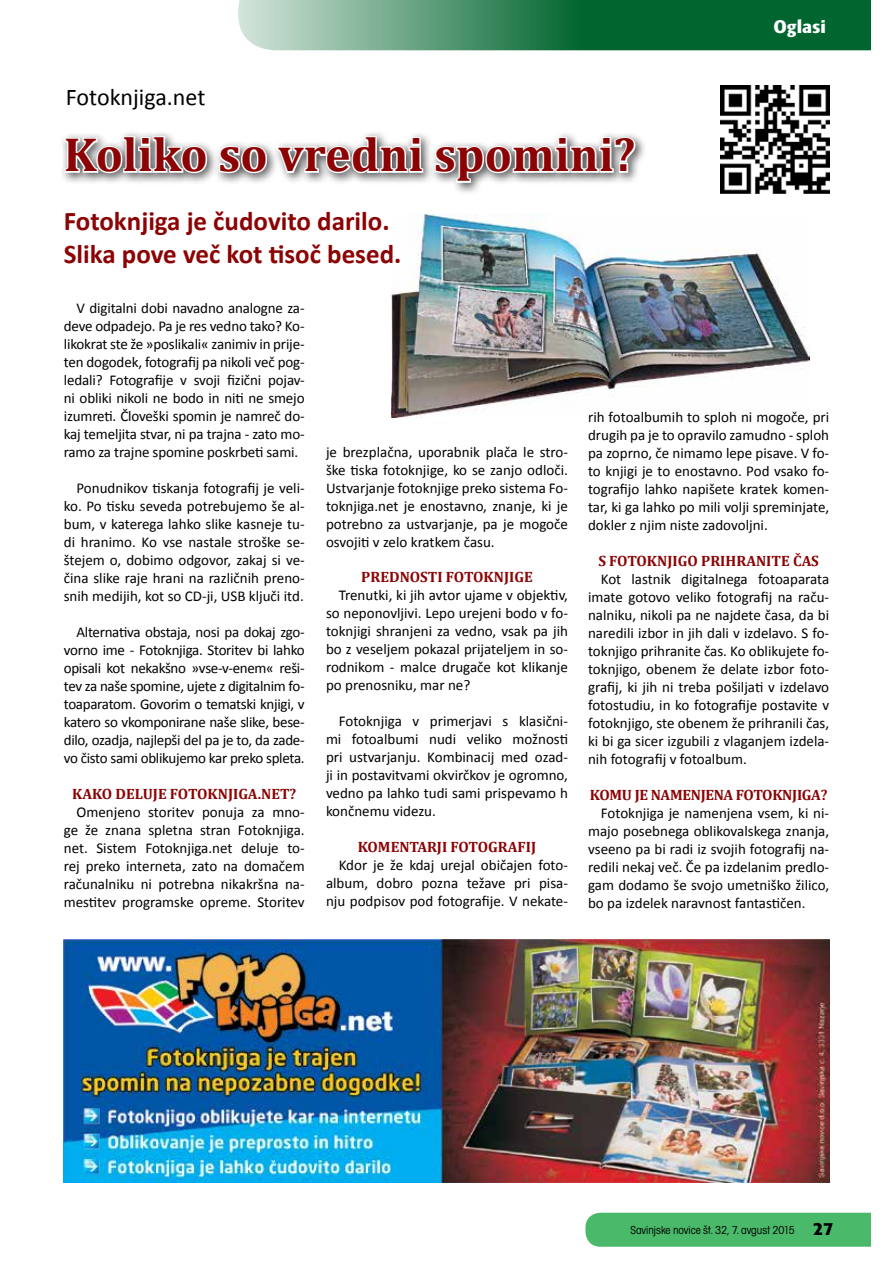
<style>
.page{position:relative;width:893px;height:1263px;background:#fff}
.page>*{position:absolute;margin:0;border:0;box-sizing:border-box;transform-origin:0 0}
.t1{font:700 48px "Cambria";color:#8b0304}
.t2{font:700 27px/32.4px "Calibri";color:#8b0304}
.t3{font:24px "Calibri";color:#000}
.t4{font:18px "Skoda Sans Black CE";color:#fff}
.t5{font:900 18px "Skoda Sans";color:#000}
.t6{font:15px/18px "Calibri";color:#000;text-align:justify}
.t7{font:700 15px "Cambria";color:#8b0304}
.t8{font:700 15px "Cambria";letter-spacing:-.02em;color:#8b0304}
.t9{font:condensed 12px "Avant Gar Got Itc TEE";color:#000}
</style>
<div class="page">
<svg style="left:238px;top:0;width:633px;height:50px;background:#3a885d"></svg>
<div style="left:585px;top:1213px;width:286px;height:34px;background:#4ab969"></div>
<img style="left:721px;top:85px;width:108px;height:108px">
<img style="left:391px;top:215px;width:418px;height:202px">
<div style="left:58px;top:130px;width:589px;height:65px;background:#000;opacity:.75"></div>
<svg style="left:63px;top:135px;width:146px;height:40px"></svg>
<svg style="left:217px;top:144px;width:52px;height:31px"></svg>
<svg style="left:276px;top:135px;width:149px;height:40px"></svg>
<svg style="left:433px;top:135px;width:205px;height:49px"></svg>
<img style="left:64px;top:940px;width:765px;height:242px">
<h3 class="t3" style="left:66px;top:82px;width:141px">Fotoknjiga.net</h3>
<h1 class="t1" style="left:64px;top:121px;width:573px">Koliko so vredni spomini?</h1>
<h2 class="t2" style="left:64px;top:205px;width:339px">Fotoknjiga je čudovito darilo.<br>Slika pove več kot tisoč besed.</h2>
<p class="t4" style="left:773px;top:16px;width:54px">Oglasi</p>
<p class="t6" style="left:64px;top:299px;width:242px;text-indent:13px">V digitalni dobi navadno analogne za&shy;deve odpadejo. Pa je res vedno tako? Ko&shy;likokrat ste že »poslikali« zanimiv in prije&shy;ten dogodek, fotografij pa nikoli več pog&shy;ledali? Fotografije v svoji fizični pojav&shy;ni obliki nikoli ne bodo in niti ne smejo izumreti. Človeški spomin je namreč do&shy;kaj temeljita stvar, ni pa trajna - zato mo&shy;ramo za trajne spomine poskrbeti sami.</p>
<p class="t6" style="left:64px;top:479px;width:242px;text-indent:13px">Ponudnikov tiskanja fotografij je veli&shy;ko. Po tisku seveda potrebujemo še al&shy;bum, v katerega lahko slike kasneje tu&shy;di hranimo. Ko vse nastale stroške se&shy;štejem o, dobimo odgovor, zakaj si ve&shy;čina slike raje hrani na različnih preno&shy;snih medijih, kot so CD-ji, USB ključi itd.</p>
<p class="t6" style="left:64px;top:623px;width:242px;text-indent:13px">Alternativa obstaja, nosi pa dokaj zgo&shy;vorno ime - Fotoknjiga. Storitev bi lahko opisali kot nekakšno »vse-v-enem« reši&shy;tev za naše spomine, ujete z digitalnim fo&shy;toaparatom. Govorim o tematski knjigi, v katero so vkomponirane naše slike, bese&shy;dilo, ozadja, najlepši del pa je to, da zade&shy;vo čisto sami oblikujemo kar preko spleta.</p>
<p class="t7" style="left:72px;top:783px;width:226px">KAKO DELUJE FOTOKNJIGA.NET?</p>
<p class="t6" style="left:64px;top:803px;width:242px;text-indent:13px">Omenjeno storitev ponuja za mno&shy;ge že znana spletna stran Fotoknjiga. net. Sistem Fotoknjiga.net deluje to&shy;rej preko interneta, zato na domačem računalniku ni potrebna nikakršna na&shy;mestitev programske opreme. Storitev</p>
<p class="t6" style="left:326px;top:443px;width:244px">je brezplačna, uporabnik plača le stro&shy;ške tiska fotoknjige, ko se zanjo odloči.<br>Ustvarjanje fotoknjige preko sistema Fo&shy;toknjiga.net je enostavno, znanje, ki je potrebno za ustvarjanje, pa je mogoče osvojiti v zelo kratkem času.</p>
<p class="t7" style="left:361px;top:566px;width:173px">PREDNOSTI FOTOKNJIGE</p>
<p class="t6" style="left:326px;top:586px;width:244px;text-indent:13px">Trenutki, ki jih avtor ujame v objektiv, so neponovljivi. Lepo urejeni bodo v fo&shy;toknjigi shranjeni za vedno, vsak pa jih bo z veseljem pokazal prijateljem in so&shy;rodnikom - malce drugače kot klikanje po prenosniku, mar ne?</p>
<p class="t6" style="left:326px;top:712px;width:244px;text-indent:13px">Fotoknjiga v primerjavi s klasični&shy;mi fotoalbumi nudi veliko možnosti pri ustvarjanju. Kombinacij med ozad&shy;ji in postavitvami okvirčkov je ogromno, vedno pa lahko tudi sami prispevamo h končnemu videzu.</p>
<p class="t7" style="left:358px;top:836px;width:180px">KOMENTARJI FOTOGRAFIJ</p>
<p class="t6" style="left:326px;top:856px;width:244px;text-indent:13px">Kdor je že kdaj urejal običajen foto&shy;album, dobro pozna težave pri pisa&shy;nju podpisov pod fotografije. V nekate-</p>
<p class="t6" style="left:588px;top:408px;width:243px">rih fotoalbumih to sploh ni mogoče, pri drugih pa je to opravilo zamudno - sploh pa zoprno, če nimamo lepe pisave. V fo&shy;to knjigi je to enostavno. Pod vsako fo&shy;tografijo lahko napišete kratek komen&shy;tar, ki ga lahko po mili volji spreminjate, dokler z njim niste zadovoljni.</p>
<p class="t7" style="left:598px;top:550px;width:222px">S FOTOKNJIGO PRIHRANITE ČAS</p>
<p class="t6" style="left:588px;top:570px;width:243px;text-indent:13px">Kot lastnik digitalnega fotoaparata imate gotovo veliko fotografij na raču&shy;nalniku, nikoli pa ne najdete časa, da bi naredili izbor in jih dali v izdelavo. S fo&shy;toknjigo prihranite čas. Ko oblikujete fo&shy;toknjigo, obenem že delate izbor foto&shy;grafij, ki jih ni treba pošiljati v izdelavo fotostudiu, in ko fotografije postavite v fotoknjigo, ste obenem že prihranili čas, ki bi ga sicer izgubili z vlaganjem izdela&shy;nih fotografij v fotoalbum.</p>
<p class="t8" style="left:590px;top:784px;width:239px">KOMU JE NAMENJENA FOTOKNJIGA?</p>
<p class="t6" style="left:588px;top:804px;width:243px;text-indent:13px">Fotoknjiga je namenjena vsem, ki ni&shy;majo posebnega oblikovalskega znanja, vseeno pa bi radi iz svojih fotografij na&shy;redili nekaj več. Če pa izdelanim predlo&shy;gam dodamo še svojo umetniško žilico, bo pa izdelek naravnost fantastičen.</p>
<p class="t9" style="left:630px;top:1224px;width:166px">Savinjske novice št. 32, 7. avgust 2015</p>
<p class="t5" style="left:813px;top:1218px;width:22px">27</p>
</div>
